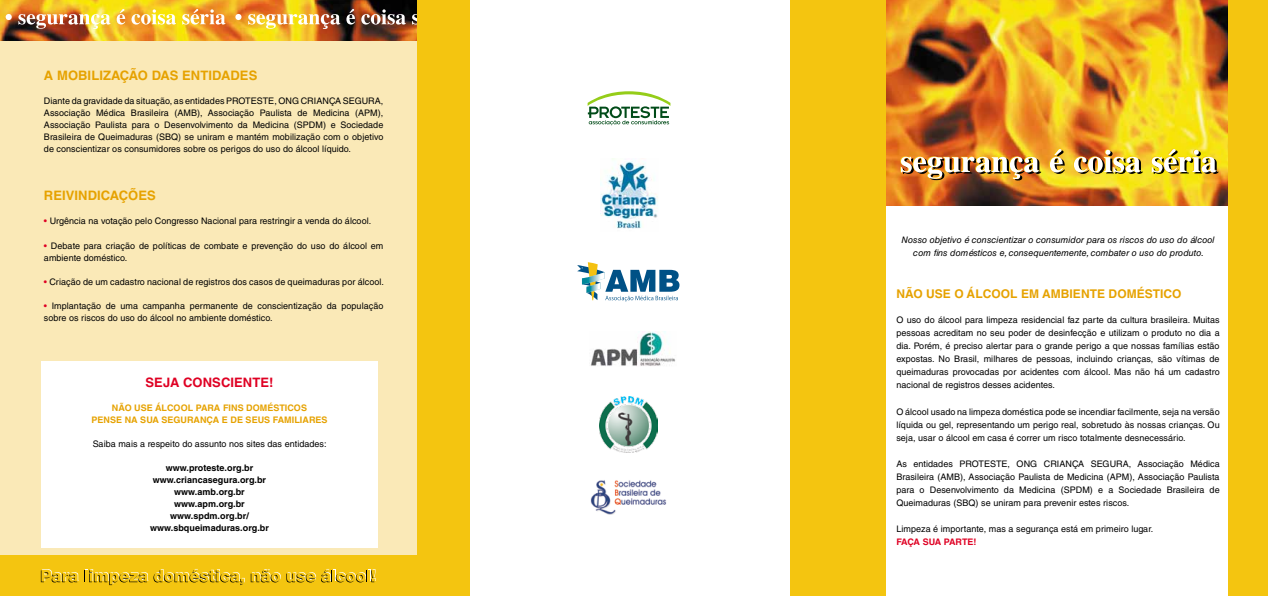
<style>
.page{position:relative;width:1268px;height:596px;background:#fff}
.page>*{position:absolute;margin:0;border:0;box-sizing:border-box;transform-origin:0 0}
.t1{font:700 13px "Helvetica LT Std";letter-spacing:.005em;color:#e6a200}
.t2{font:700 13px "Helvetica LT Std";letter-spacing:.005em;color:#df0023}
.t3{font:700 12px "Helvetica LT Std";letter-spacing:.005em;color:#e6a200}
.t4{font:9px/13px "Helvetica LT Std";letter-spacing:.005em;color:#000;text-align:justify}
.t5{font:italic 9px/13px "Helvetica LT Std";letter-spacing:.005em;color:#000;text-align:center}
.t6{font:700 9px/12px "Helvetica LT Std";letter-spacing:.005em;color:#000;text-align:center}
.t7{font:700 9px/12px "Helvetica LT Std";letter-spacing:.005em;color:#e6a200;text-align:center}
.t8{font:700 9px "Helvetica LT Std";letter-spacing:-.035em;color:#df0023}
.s1{color:#df0023}
</style>
<div class="page">
<div style="left:842px;top:0;width:425px;height:595px;background:#f4c510"></div>
<div style="left:0;top:31px;width:417px;height:530px;background:#fae9b7"></div>
<div style="left:0;top:555px;width:417px;height:40px;background:#f4c510"></div>
<img style="left:0;top:0;width:417px;height:40px">
<svg style="left:235px;top:14px;width:6px;height:6px"></svg>
<svg style="left:248px;top:14px;width:92px;height:15px"></svg>
<svg style="left:346px;top:9px;width:9px;height:16px"></svg>
<svg style="left:361px;top:9px;width:45px;height:16px"></svg>
<svg style="left:412px;top:14px;width:5px;height:11px"></svg>
<svg style="left:6px;top:14px;width:6px;height:6px"></svg>
<svg style="left:18px;top:14px;width:93px;height:15px"></svg>
<svg style="left:117px;top:9px;width:8px;height:16px"></svg>
<svg style="left:131px;top:9px;width:45px;height:16px"></svg>
<svg style="left:182px;top:9px;width:43px;height:16px"></svg>
<div style="left:417px;top:0;width:425px;height:595px;background:#f4c510"></div>
<img style="left:886px;top:0;width:341px;height:206px">
<div style="left:470px;top:0;width:319px;height:595px;background:#fff"></div>
<img style="left:600px;top:158px;width:58px;height:71px">
<img style="left:900px;top:156px;width:141px;height:24px">
<svg style="left:1048px;top:148px;width:16px;height:26px"></svg>
<img style="left:1072px;top:149px;width:70px;height:25px">
<svg style="left:1150px;top:148px;width:68px;height:26px"></svg>
<div style="left:886px;top:206px;width:341px;height:389px;background:#fff"></div>
<svg style="left:41px;top:568px;width:204px;height:16px"></svg>
<svg style="left:251px;top:568px;width:124px;height:14px"></svg>
<div style="left:41px;top:360px;width:336px;height:187px;background:#fff"></div>
<svg style="left:587px;top:91px;width:83px;height:34px"></svg>
<img style="left:599px;top:396px;width:58px;height:56px">
<img style="left:590px;top:480px;width:77px;height:34px">
<img style="left:591px;top:331px;width:85px;height:35px">
<svg style="left:577px;top:262px;width:102px;height:39px"></svg>
<h1 class="t1" style="left:44px;top:68px;width:215px">A MOBILIZAÇÃO DAS ENTIDADES</h1>
<p class="t4" style="left:44px;top:95px;width:341px;line-height:12px">Diante da gravidade da situação, as entidades PROTESTE, ONG CRIANÇA SEGURA, Associação Médica Brasileira (AMB), Associação Paulista de Medicina (APM), Associação Paulista para o Desenvolvimento da Medicina (SPDM) e Sociedade Brasileira de Queimaduras (SBQ) se uniram e mantém mobilização com o objetivo de conscientizar os consumidores sobre os perigos do uso do álcool líquido.</p>
<h1 class="t1" style="left:44px;top:188px;width:113px">REIVINDICAÇÕES</h1>
<p class="t4" style="left:44px;top:215px;width:329px"><span class="s1">•</span> Urgência na votação pelo Congresso Nacional para restringir a venda do álcool.</p>
<p class="t4" style="left:44px;top:239px;width:341px;line-height:12px"><span class="s1">•</span> Debate para criação de políticas de combate e prevenção do uso do álcool em ambiente doméstico.</p>
<p class="t4" style="left:44px;top:275px;width:341px"><span class="s1">•</span> Criação de um cadastro nacional de registros dos casos de queimaduras por álcool.</p>
<p class="t4" style="left:44px;top:299px;width:341px;line-height:12px"><span class="s1">•</span> Implantação de uma campanha permanente de conscientização da população sobre os riscos do uso do álcool no ambiente doméstico.</p>
<h1 class="t2" style="left:145px;top:374px;width:129px">SEJA CONSCIENTE!</h1>
<p class="t7" style="left:91px;top:401px;width:238px">NÃO USE ÁLCOOL PARA FINS DOMÉSTICOS<br>PENSE NA SUA SEGURANÇA E DE SEUS FAMILIARES</p>
<p class="t4" style="left:93px;top:437px;width:235px">Saiba mais a respeito do assunto nos sites das entidades:</p>
<p class="t6" style="left:150px;top:461px;width:120px">www.proteste.org.br www.criancasegura.org.br www.amb.org.br www.apm.org.br www.spdm.org.br/ www.sbqueimaduras.org.br</p>
<p class="t5" style="left:901px;top:233px;width:314px">Nosso objetivo é conscientizar o consumidor para os riscos do uso do álcool com fins domésticos e, consequentemente, combater o uso do produto.</p>
<h2 class="t3" style="left:896px;top:286px;width:286px">NÃO USE O ÁLCOOL EM AMBIENTE DOMÉSTICO</h2>
<p class="t4" style="left:896px;top:313px;width:325px">O uso do álcool para limpeza residencial faz parte da cultura brasileira. Muitas pessoas acreditam no seu poder de desinfecção e utilizam o produto no dia a dia. Porém, é preciso alertar para o grande perigo a que nossas famílias estão expostas. No Brasil, milhares de pessoas, incluindo crianças, são vítimas de queimaduras provocadas por acidentes com álcool. Mas não há um cadastro nacional de registros desses acidentes.</p>
<p class="t4" style="left:896px;top:404px;width:325px">O álcool usado na limpeza doméstica pode se incendiar facilmente, seja na versão líquida ou gel, representando um perigo real, sobretudo às nossas crianças. Ou seja, usar o álcool em casa é correr um risco totalmente desnecessário.</p>
<p class="t4" style="left:896px;top:456px;width:325px">As entidades PROTESTE, ONG CRIANÇA SEGURA, Associação Médica Brasileira (AMB), Associação Paulista de Medicina (APM), Associação Paulista para o Desenvolvimento da Medicina (SPDM) e a Sociedade Brasileira de Queimaduras (SBQ) se uniram para prevenir estes riscos.</p>
<p class="t4" style="left:896px;top:521px;width:258px">Limpeza é importante, mas a segurança está em primeiro lugar.</p>
<p class="t8" style="left:896px;top:535px;width:82px">FAÇA SUA PARTE!</p>
</div>
